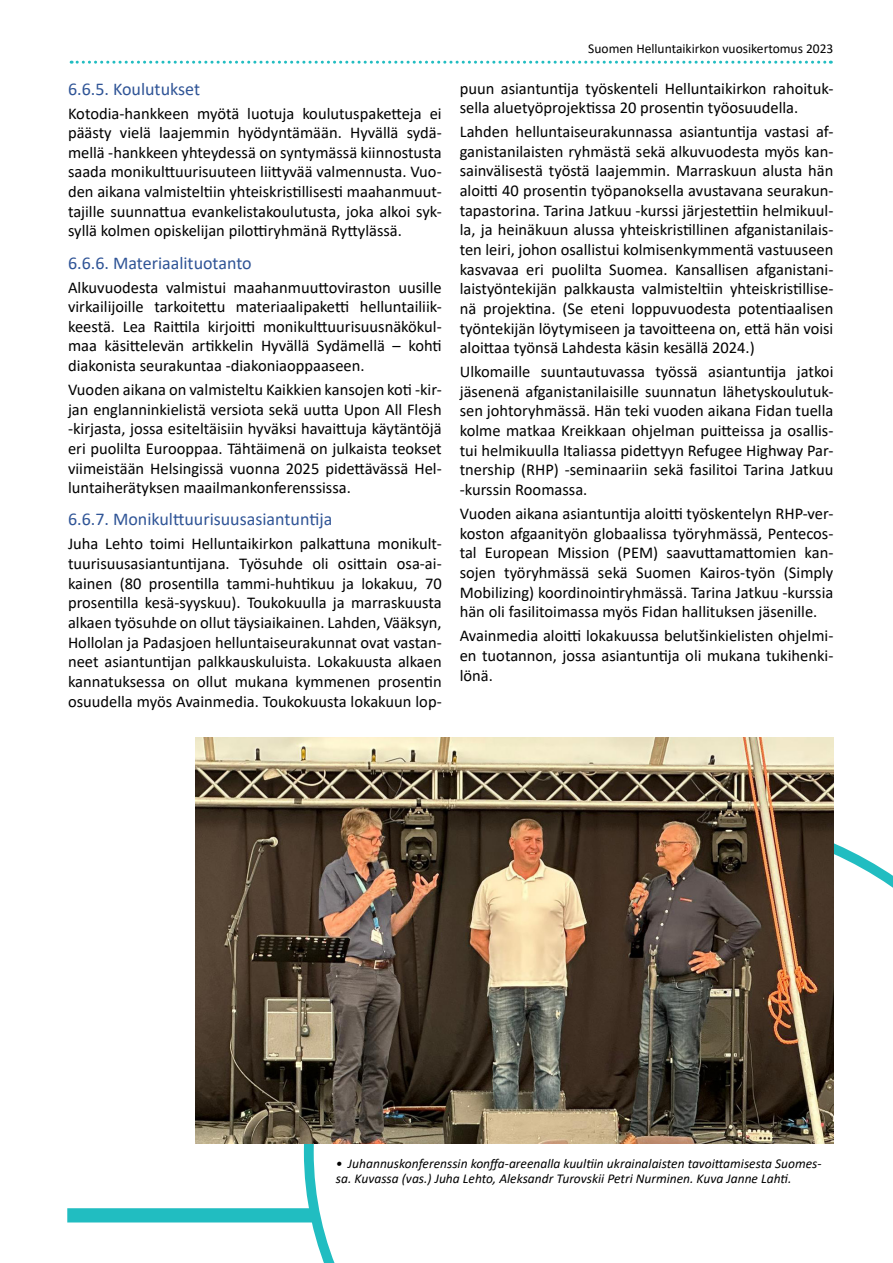
<style>
.page{position:relative;width:893px;height:1263px;background:#fff}
.page>*{position:absolute;margin:0;border:0;box-sizing:border-box;transform-origin:0 0}
.t1{font:18px "Calibri";color:#2f5496}
.t2{font:16.5px/19.6px "Calibri";color:#000;text-align:justify}
.t3{font:italic 13.5px/15px "Calibri";color:#000}
.t4{font:13.5px "Calibri";color:#000}
</style>
<div class="page">
<svg style="left:71px;top:61px;width:760px;height:3px"></svg>
<div style="left:68px;top:1209px;width:765px;height:13px;background:#21bdc1"></div>
<div style="left:67px;top:1208px;width:767px;height:14px;border:2px solid #21bdc1"></div>
<svg style="left:304px;top:810px;width:589px;height:453px"></svg>
<img style="left:196px;top:738px;width:637px;height:405px">
<p class="t1" style="left:68px;top:76px;width:134px">6.6.5. Koulutukset</p>
<p class="t2" style="left:68px;top:103px;width:375px">Kotodia-hankkeen myötä luotuja koulutuspaketteja ei päästy vielä laajemmin hyödyntämään. Hyvällä sydä&shy;mellä -hankkeen yhteydessä on syntymässä kiinnostusta saada monikulttuurisuuteen liittyvää valmennusta. Vuo&shy;den aikana valmisteltiin yhteiskristillisesti maahanmuut&shy;tajille suunnattua evankelistakoulutusta, joka alkoi syk&shy;syllä kolmen opiskelijan pilottiryhmänä Ryttylässä.</p>
<p class="t1" style="left:68px;top:250px;width:185px">6.6.6. Materiaalituotanto</p>
<p class="t2" style="left:68px;top:277px;width:375px">Alkuvuodesta valmistui maahanmuuttoviraston uusille virkailijoille tarkoitettu materiaalipaketti helluntailiik&shy;keestä. Lea Raittila kirjoitti monikulttuurisuusnäkökul&shy;maa käsittelevän artikkelin Hyvällä Sydämellä – kohti diakonista seurakuntaa -diakoniaoppaaseen.</p>
<p class="t2" style="left:68px;top:379px;width:375px">Vuoden aikana on valmisteltu Kaikkien kansojen koti -kir&shy;jan englanninkielistä versiota sekä uutta Upon All Flesh -kirjasta, jossa esiteltäisiin hyväksi havaittuja käytäntöjä eri puolilta Eurooppaa. Tähtäimenä on julkaista teokset viimeistään Helsingissä vuonna 2025 pidettävässä Hel&shy;luntaiherätyksen maailmankonferenssissa.</p>
<p class="t1" style="left:68px;top:507px;width:266px">6.6.7. Monikulttuurisuusasiantuntija</p>
<p class="t2" style="left:68px;top:534px;width:375px">Juha Lehto toimi Helluntaikirkon palkattuna monikult&shy;tuurisuusasiantuntijana. Työsuhde oli osittain osa-ai&shy;kainen (80 prosentilla tammi-huhtikuu ja lokakuu, 70 prosentilla kesä-syyskuu). Toukokuulla ja marraskuusta alkaen työsuhde on ollut täysiaikainen. Lahden, Vääksyn, Hollolan ja Padasjoen helluntaiseurakunnat ovat vastan&shy;neet asiantuntijan palkkauskuluista. Lokakuusta alkaen kannatuksessa on ollut mukana kymmenen prosentin osuudella myös Avainmedia. Toukokuusta lokakuun lop-</p>
<p class="t4" style="left:588px;top:39px;width:247px">Suomen Helluntaikirkon vuosikertomus 2023</p>
<p class="t2" style="left:460px;top:78px;width:375px">puun asiantuntija työskenteli Helluntaikirkon rahoituk&shy;sella aluetyöprojektissa 20 prosentin työosuudella.</p>
<p class="t2" style="left:460px;top:121px;width:375px">Lahden helluntaiseurakunnassa asiantuntija vastasi af&shy;ganistanilaisten ryhmästä sekä alkuvuodesta myös kan&shy;sainvälisestä työstä laajemmin. Marraskuun alusta hän aloitti 40 prosentin työpanoksella avustavana seurakun&shy;tapastorina. Tarina Jatkuu -kurssi järjestettiin helmikuul&shy;la, ja heinäkuun alussa yhteiskristillinen afganistanilais&shy;ten leiri, johon osallistui kolmisenkymmentä vastuuseen kasvavaa eri puolilta Suomea. Kansallisen afganistani&shy;laistyöntekijän palkkausta valmisteltiin yhteiskristillise&shy;nä projektina. (Se eteni loppuvuodesta potentiaalisen työntekijän löytymiseen ja tavoitteena on, että hän voisi aloittaa työnsä Lahdesta käsin kesällä 2024.)</p>
<p class="t2" style="left:460px;top:361px;width:375px">Ulkomaille suuntautuvassa työssä asiantuntija jatkoi jäsenenä afganistanilaisille suunnatun lähetyskoulutuk&shy;sen johtoryhmässä. Hän teki vuoden aikana Fidan tuella kolme matkaa Kreikkaan ohjelman puitteissa ja osallis&shy;tui helmikuulla Italiassa pidettyyn Refugee Highway Par&shy;tnership (RHP) -seminaariin sekä fasilitoi Tarina Jatkuu -kurssin Roomassa.</p>
<p class="t2" style="left:460px;top:503px;width:375px">Vuoden aikana asiantuntija aloitti työskentelyn RHP-ver&shy;koston afgaanityön globaalissa työryhmässä, Pentecos&shy;tal European Mission (PEM) saavuttamattomien kan&shy;sojen työryhmässä sekä Suomen Kairos-työn (Simply Mobilizing) koordinointiryhmässä. Tarina Jatkuu -kurssia hän oli fasilitoimassa myös Fidan hallituksen jäsenille.</p>
<p class="t2" style="left:460px;top:625px;width:375px">Avainmedia aloitti lokakuussa belutšinkielisten ohjelmi&shy;en tuotannon, jossa asiantuntija oli mukana tukihenki&shy;lönä.</p>
<p class="t3" style="left:336px;top:1155px;width:487px">• Juhannuskonferenssin konffa-areenalla kuultiin ukrainalaisten tavoittamisesta Suomes&shy;sa. Kuvassa (vas.) Juha Lehto, Aleksandr Turovskii Petri Nurminen. Kuva Janne Lahti.</p>
</div>
